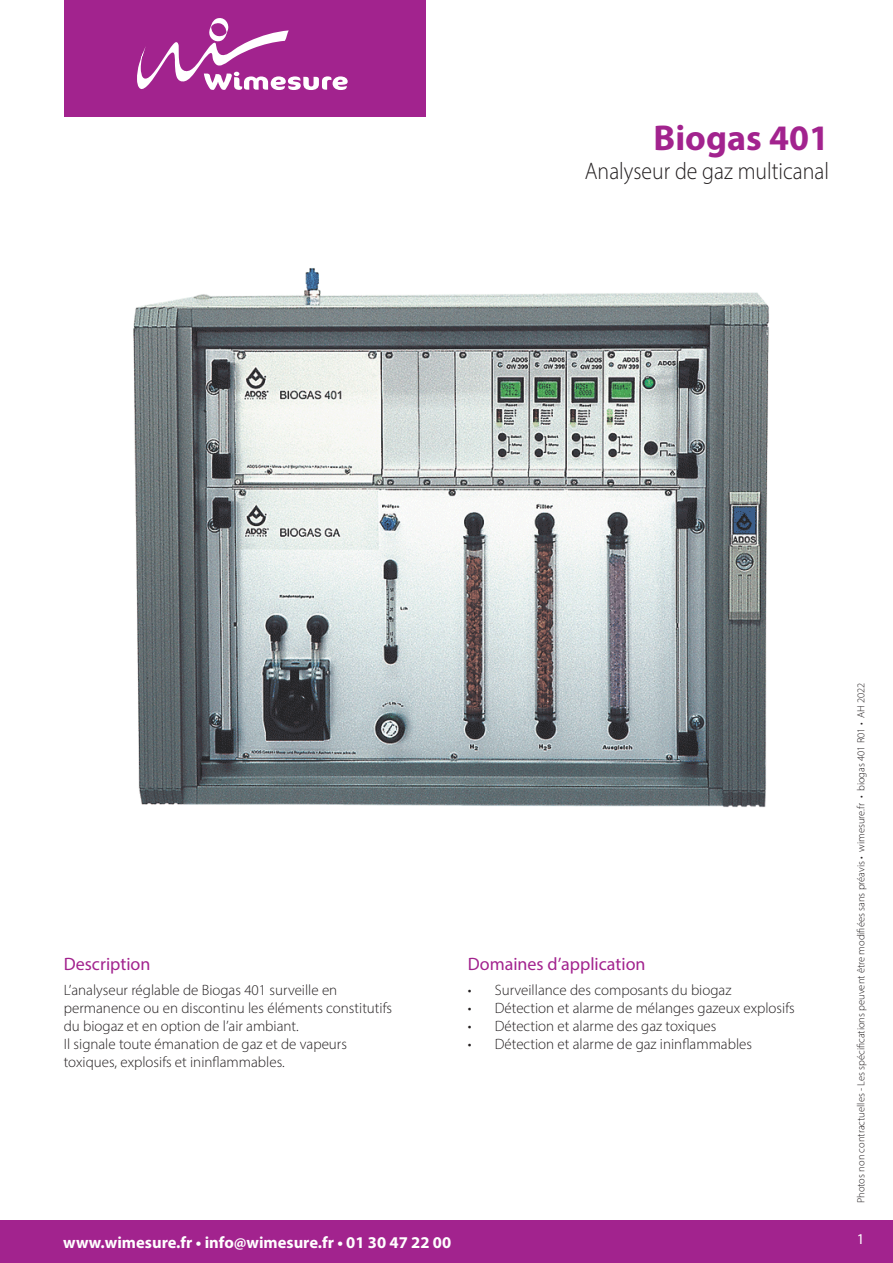
<style>
.page{position:relative;width:893px;height:1263px;background:#fff}
.page>*{position:absolute;margin:0;border:0;box-sizing:border-box;transform-origin:0 0}
.Titre{font:700 36px "Myriad Pro";color:#a2238e}
.Sous_titre_1{font:300 24px "Myriad Pro";color:#231f20;scale:.91 1}
.Titre_2{font:18px "Myriad Pro";color:#a2238e}
.t1{font:700 16.5px "Myriad Pro";color:#fff}
.t2{font:300 15px "Myriad Pro";color:#231f20}
.t3{font:15px "Myriad Pro";color:#fff}
.t4{font:300 10.5px "Myriad Pro";color:#231f20}
</style>
<div class="page">
<div style="left:0;top:1220px;width:893px;height:43px;background:#a2238e"></div>
<div style="left:64px;top:0;width:361px;height:117px;background:#a2238e"></div>
<svg style="left:137px;top:18px;width:211px;height:72px"></svg>
<img style="left:133px;top:268px;width:636px;height:539px">
<p class="Titre" style="left:654px;top:115px;width:177px">Biogas 401</p>
<p class="Sous_titre_1" style="left:585px;top:157px;width:270px">Analyseur de gaz multicanal</p>
<p class="Titre_2" style="left:64px;top:953px;width:88px">Description</p>
<p class="t2" style="left:64px;top:981px;width:275px">L’analyseur réglable de Biogas 401 surveille en</p>
<p class="t2" style="left:64px;top:999px;width:330px">permanence ou en discontinu les éléments constitutifs</p>
<p class="t2" style="left:64px;top:1017px;width:237px">du biogaz et en option de l’air ambiant.</p>
<p class="t2" style="left:64px;top:1035px;width:285px">Il signale toute émanation de gaz et de vapeurs</p>
<p class="t2" style="left:64px;top:1053px;width:222px">toxiques, explosifs et ininflammables.</p>
<p class="Titre_2" style="left:468px;top:953px;width:179px">Domaines d’application</p>
<p class="t2" style="left:468px;top:981px;width:265px">• Surveillance des composants du biogaz</p>
<p class="t2" style="left:468px;top:999px;width:328px">• Détection et alarme de mélanges gazeux explosifs</p>
<p class="t2" style="left:468px;top:1017px;width:250px">• Détection et alarme des gaz toxiques</p>
<p class="t2" style="left:468px;top:1035px;width:286px">• Détection et alarme de gaz ininflammables</p>
<p class="t1" style="left:63px;top:1231px;width:389px">www.wimesure.fr • info@wimesure.fr • 01 30 47 22 00</p>
<p class="t4" style="left:855px;top:1203px;width:522px;rotate:-90deg">Photos non contractuelles - Les spécifications peuvent être modifiées sans préavis • wimesure.fr • biogas 401 R01 • AH 2022</p>
<p class="t3" style="left:857px;top:1230px;width:9px">1</p>
</div>
